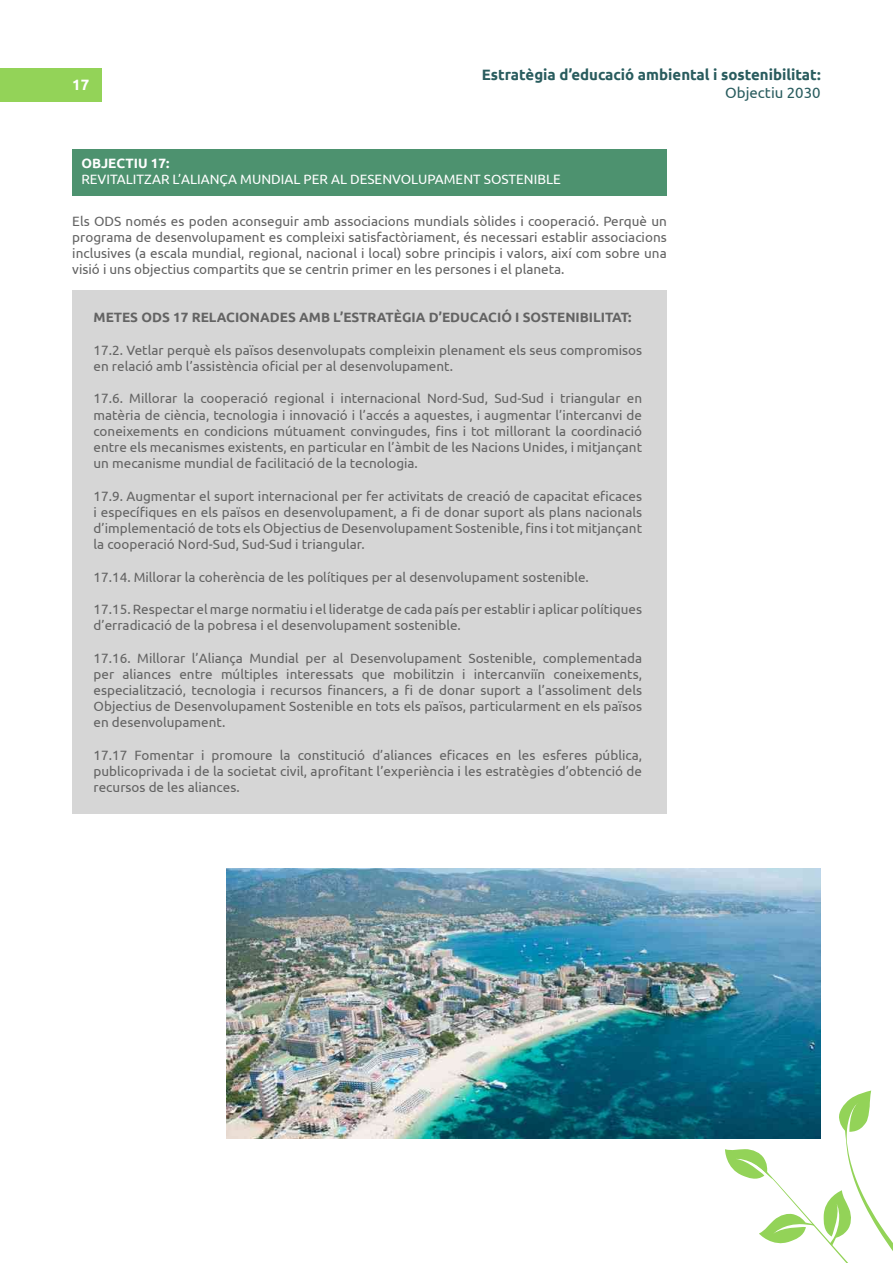
<style>
.page{position:relative;width:893px;height:1263px;background:#fff}
.page>*{position:absolute;margin:0;border:0;box-sizing:border-box;transform-origin:0 0}
.t1{font:700 15px "Ubuntu";color:#295c5e}
.t2{font:15px "Ubuntu";color:#295c5e}
.t3{font:700 15px "Ubuntu";color:#fff}
.t4{font:13.5px/16.2px "Ubuntu";color:#636363;text-align:justify}
.t5{font:700 13.5px "Ubuntu";color:#636363}
.t6{font:13.5px "Ubuntu";color:#fff}
.t7{font:700 13.5px "Ubuntu";color:#fff}
</style>
<div class="page">
<div style="left:0;top:68px;width:101px;height:33px;background:#93d358"></div>
<svg style="left:725px;top:1090px;width:168px;height:173px"></svg>
<div style="left:72px;top:149px;width:595px;height:46px;background:#4d926f"></div>
<div style="left:72px;top:291px;width:595px;height:523px;background:#d6d6d6"></div>
<img style="left:226px;top:868px;width:595px;height:270px">
<p class="t3" style="left:72px;top:76px;width:19px">17</p>
<p class="t1" style="left:482px;top:65px;width:340px">Estratègia d’educació ambiental i sostenibilitat:</p>
<p class="t2" style="left:725px;top:83px;width:97px">Objectiu 2030</p>
<p class="t7" style="left:81px;top:155px;width:90px">OBJECTIU 17:</p>
<p class="t6" style="left:81px;top:171px;width:481px">REVITALITZAR L’ALIANÇA MUNDIAL PER AL DESENVOLUPAMENT SOSTENIBLE</p>
<p class="t4" style="left:72px;top:212px;width:596px">Els ODS només es poden aconseguir amb associacions mundials sòlides i cooperació. Perquè un programa de desenvolupament es compleixi satisfactòriament, és necessari establir associacions inclusives (a escala mundial, regional, nacional i local) sobre principis i valors, així com sobre una visió i uns objectius compartits que se centrin primer en les persones i el planeta.</p>
<p class="t5" style="left:94px;top:309px;width:540px">METES ODS 17 RELACIONADES AMB L’ESTRATÈGIA D’EDUCACIÓ I SOSTENIBILITAT:</p>
<p class="t4" style="left:94px;top:341px;width:550px">17.2. Vetlar perquè els països desenvolupats compleixin plenament els seus compromisos en relació amb l’assistència oficial per al desenvolupament.</p>
<p class="t4" style="left:94px;top:390px;width:550px">17.6. Millorar la cooperació regional i internacional Nord-Sud, Sud-Sud i triangular en matèria de ciència, tecnologia i innovació i l’accés a aquestes, i augmentar l’intercanvi de coneixements en condicions mútuament convingudes, fins i tot millorant la coordinació entre els mecanismes existents, en particular en l’àmbit de les Nacions Unides, i mitjançant un mecanisme mundial de facilitació de la tecnologia.</p>
<p class="t4" style="left:94px;top:487px;width:550px">17.9. Augmentar el suport internacional per fer activitats de creació de capacitat eficaces i específiques en els països en desenvolupament, a fi de donar suport als plans nacionals d’implementació de tots els Objectius de Desenvolupament Sostenible, fins i tot mitjançant la cooperació Nord-Sud, Sud-Sud i triangular.</p>
<p class="t4" style="left:94px;top:568px;width:497px">17.14. Millorar la coherència de les polítiques per al desenvolupament sostenible.</p>
<p class="t4" style="left:94px;top:601px;width:550px">17.15. Respectar el marge normatiu i el lideratge de cada país per establir i aplicar polítiques d’erradicació de la pobresa i el desenvolupament sostenible.</p>
<p class="t4" style="left:94px;top:649px;width:550px">17.16. Millorar l’Aliança Mundial per al Desenvolupament Sostenible, complementada per aliances entre múltiples interessats que mobilitzin i intercanviïn coneixements, especialització, tecnologia i recursos financers, a fi de donar suport a l’assoliment dels Objectius de Desenvolupament Sostenible en tots els països, particularment en els països en desenvolupament.</p>
<p class="t4" style="left:94px;top:746px;width:550px">17.17 Fomentar i promoure la constitució d’aliances eficaces en les esferes pública, publicoprivada i de la societat civil, aprofitant l’experiència i les estratègies d’obtenció de recursos de les aliances.</p>
</div>
